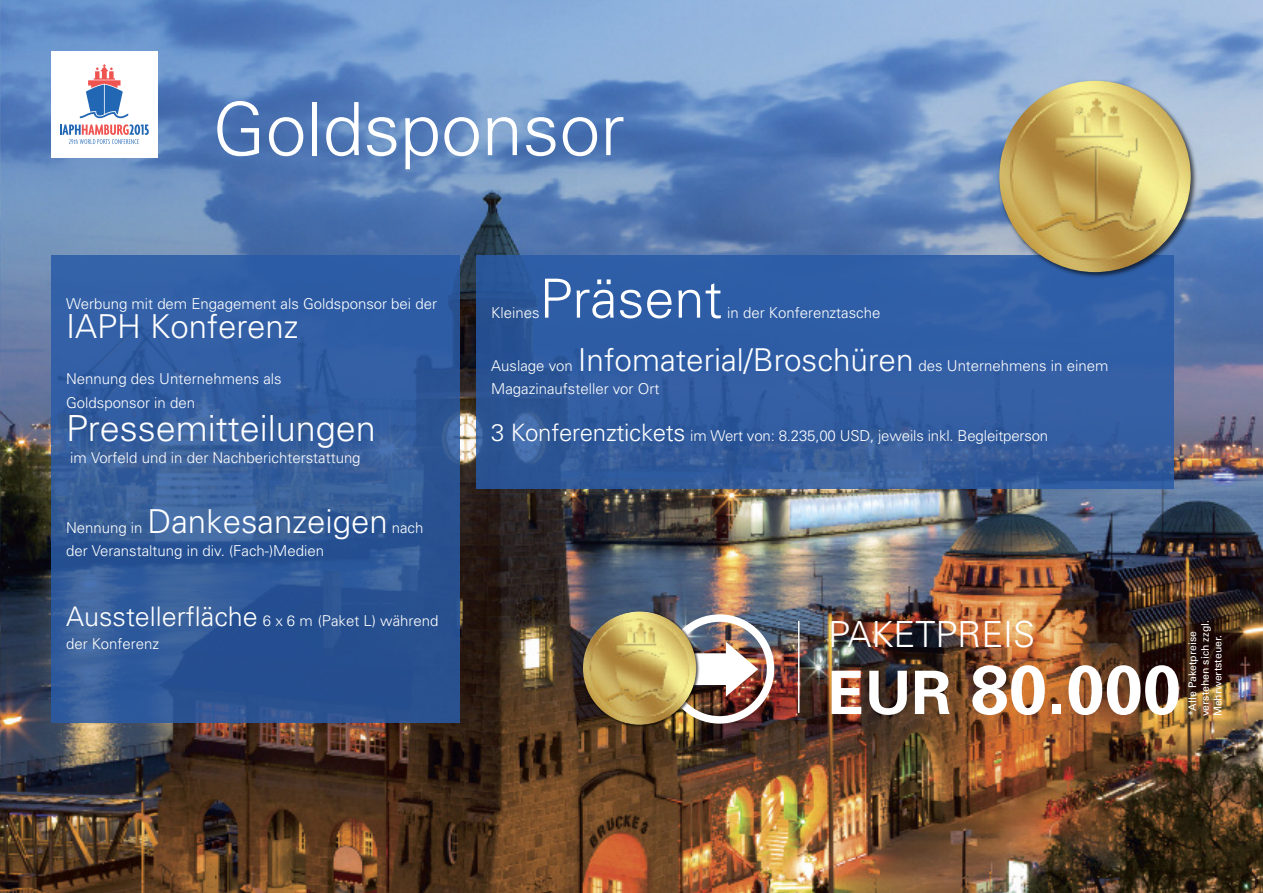
<style>
.page{position:relative;width:1263px;height:893px;background:#fff}
.page>*{position:absolute;margin:0;border:0;box-sizing:border-box;transform-origin:0 0}
.t1{font:300 73.5px "Univers";color:#fff}
.t2{font:700 69px "Univers";color:#fff}
.t3{font:300 54px "Univers";color:#fff}
.t4{font:300 36px "Univers";color:#fff}
.t5{font:300 33px "Univers";color:#fff}
.t6{font:300 15px/23.2px "Univers";color:#fff}
.t7{font:10.5px/12.6px "Univers";color:#fff}
.s1{font-size:15px}
.s2{font-size:27px}
.s3{font-size:31.5px}
.s4{font-size:24px}
.s5{font-size:60px}
</style>
<div class="page">
<img style="left:0;top:0;width:1263px;height:893px">
<hr style="left:798px;top:621px;width:1px;height:92px;background:#fff">
<img style="left:703px;top:614px;width:71px;height:110px">
<div style="left:51px;top:255px;width:408px;height:468px;background:#295ba7;opacity:.85"></div>
<div style="left:476px;top:255px;width:698px;height:234px;background:#295ba7;opacity:.85"></div>
<div style="left:51px;top:51px;width:106px;height:106px;background:#fff"></div>
<svg style="left:60px;top:124px;width:89px;height:20px"></svg>
<svg style="left:80px;top:64px;width:48px;height:54px"></svg>
<img style="left:578px;top:607px;width:125px;height:124px">
<img style="left:583px;top:611px;width:113px;height:114px;border-radius:50%">
<img style="left:994px;top:75px;width:207px;height:208px">
<img style="left:999px;top:81px;width:192px;height:191px;border-radius:50%">
<h1 class="t1" style="left:213px;top:102px;width:414px">Goldsponsor</h1>
<p class="t6" style="left:66px;top:294px;width:373px">Werbung mit dem Engagement als Goldsponsor bei der</p>
<h3 class="t5" style="left:66px;top:314px;width:234px">IAPH Konferenz</h3>
<p class="t6" style="left:66px;top:369px;width:217px">Nennung des Unternehmens als<br>Goldsponsor in den</p>
<h3 class="t4" style="left:66px;top:415px;width:311px">Pressemitteilungen</h3>
<p class="t6" style="left:70px;top:448px;width:292px">im Vorfeld und in der Nachberichterstattung</p>
<h3 class="t5" style="left:66px;top:509px;width:359px"><span class="s1">Nennung in</span> Dankesanzeigen <span class="s1">nach</span></h3>
<p class="t6" style="left:66px;top:541px;width:260px">der Veranstaltung in div. (Fach-)Medien</p>
<p class="t6" style="left:66px;top:610px;width:374px"><span class="s2">Ausstellerfläche</span> 6 x 6 m (Paket L) während der Konferenz</p>
<h3 class="t3" style="left:540px;top:279px;width:184px">Präsent</h3>
<p class="t6" style="left:727px;top:302px;width:155px">in der Konferenztasche</p>
<p class="t6" style="left:491px;top:355px;width:618px">Auslage von <span class="s3">Infomaterial/Broschüren</span> des Unternehmens in einem<br>Magazinaufsteller vor Ort</p>
<p class="t6" style="left:491px;top:425px;width:558px"><span class="s4">3 Konferenztickets</span> im Wert von: 8.235,00 USD, jeweils inkl. Begleitperson</p>
<p class="t6" style="left:491px;top:302px;width:50px">Kleines</p>
<h3 class="t4" style="left:828px;top:621px;width:209px">PAKETPREIS</h3>
<h2 class="t2" style="left:828px;top:664px;width:355px"><span class="s5">EUR</span> 80.000</h2>
<p class="t7" style="left:1187px;top:716px;width:98px;rotate:-90deg">*Alle Paketpreise verstehen sich zzgl.<br>Mehrwertsteuer.</p>
</div>
